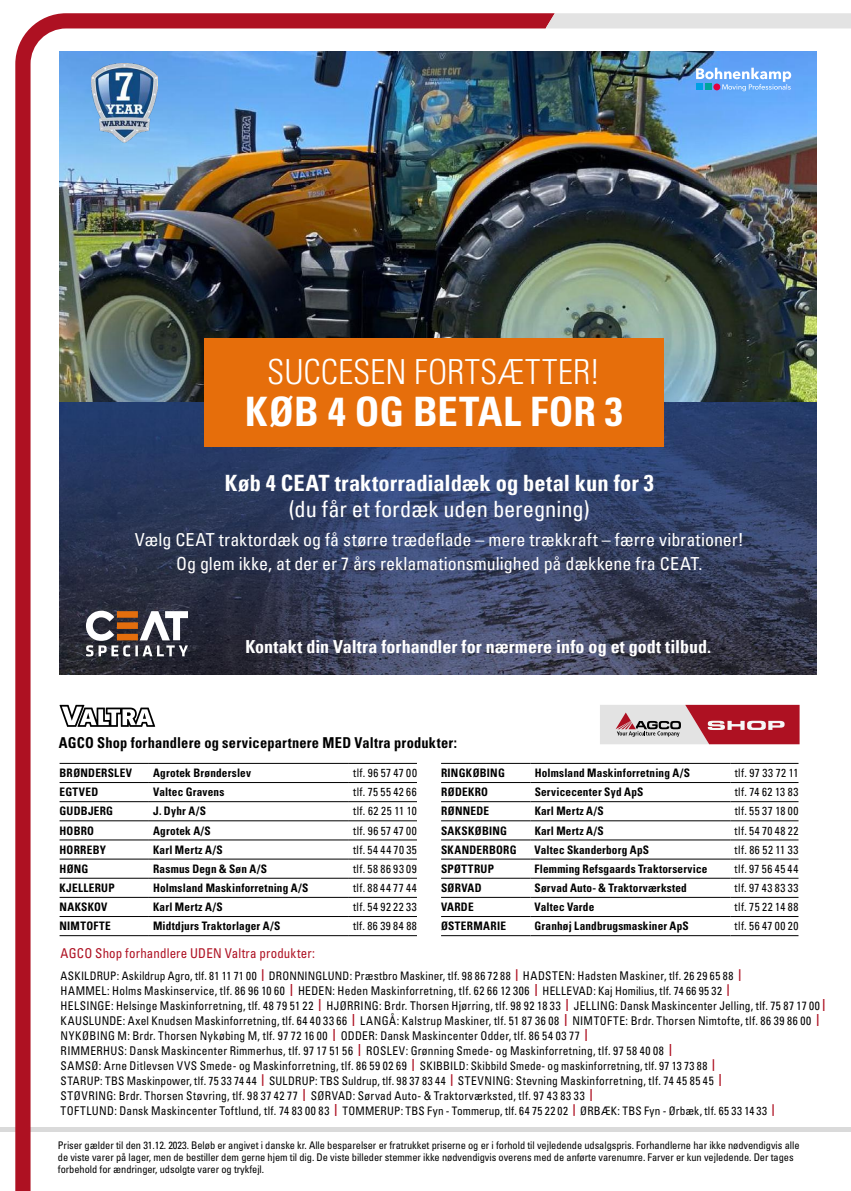
<style>
.page{position:relative;width:851px;height:1191px;background:#fff}
.page>*{position:absolute;margin:0;border:0;box-sizing:border-box;transform-origin:0 0}
.t1{font:700 condensed 40.5px "Univers LT Std";letter-spacing:.005em;color:#fff}
.t2{font:300 condensed 34.5px "Univers LT Std";color:#fff}
.t3{font:700 condensed 22.5px "Univers LT Pro";color:#fff}
.t4{font:condensed 22.5px "Univers LT Pro";letter-spacing:-.005em;color:#fff}
.t5{font:condensed 18px/24px "Univers LT Pro";color:#fff;text-align:center}
.t6{font:700 condensed 18px "Univers LT Pro";color:#fff}
.t7{font:700 condensed 15px "Univers LT Std";letter-spacing:.015em;color:#000;scale:.96 1}
.t8{font:condensed 13.5px "Univers LT Std";letter-spacing:.01em;color:#ae1122;scale:.96 1}
.t9{font:condensed 12px/15px "Univers LT Std";letter-spacing:.025em;color:#000;scale:.95 1}
.t10{font:condensed 11.7px "Univers LT Std";letter-spacing:.035em;color:#000;scale:.96 1}
.t11{font:700 condensed 11.7px "Univers LT Std";letter-spacing:.02em;color:#000;scale:.96 1}
.t12{font:condensed 11.7px "Univers LT Std";letter-spacing:.06em;color:#000;scale:.96 1}
.t13{font:condensed 11.7px "Univers LT Std";letter-spacing:.055em;color:#000;scale:.96 1}
.t14{font:condensed 10.5px/12px "Univers LT Std";letter-spacing:-.005em;color:#000}
.s1{font-weight:700;color:#ae1122}
.s2{font-size:12px}
.s3{font-size:11.7px}
.s4{font-weight:700;font-size:11.7px;color:#ae1122}
.s5{font-weight:700;font-size:12px;color:#ae1122}
</style>
<div class="page">
<img style="left:554px;top:402px;width:262px;height:272px">
<img style="left:554px;top:51px;width:262px;height:351px">
<div style="left:204px;top:338px;width:459px;height:109px;background:#e66e0b"></div>
<svg style="left:696px;top:68px;width:95px;height:23px"></svg>
<div style="left:713px;top:84px;width:7px;height:6px;background:#e40040;border-radius:50%"></div>
<hr style="left:0;top:1127px;width:850px;height:4px;background:#dadada">
<hr style="left:530px;top:763px;width:200px;height:1px;background:#000">
<hr style="left:730px;top:763px;width:68px;height:1px;background:#000">
<hr style="left:530px;top:782px;width:200px;height:1px;background:#000">
<hr style="left:730px;top:782px;width:68px;height:1px;background:#000">
<hr style="left:530px;top:801px;width:200px;height:1px;background:#000">
<hr style="left:730px;top:801px;width:68px;height:1px;background:#000">
<hr style="left:530px;top:820px;width:200px;height:1px;background:#000">
<hr style="left:730px;top:820px;width:68px;height:1px;background:#000">
<hr style="left:530px;top:839px;width:200px;height:1px;background:#000">
<hr style="left:730px;top:839px;width:68px;height:1px;background:#000">
<hr style="left:530px;top:859px;width:200px;height:1px;background:#000">
<hr style="left:730px;top:859px;width:68px;height:1px;background:#000">
<hr style="left:530px;top:878px;width:200px;height:1px;background:#000">
<hr style="left:730px;top:878px;width:68px;height:1px;background:#000">
<hr style="left:530px;top:897px;width:200px;height:1px;background:#000">
<hr style="left:730px;top:897px;width:68px;height:1px;background:#000">
<hr style="left:530px;top:916px;width:200px;height:1px;background:#000">
<hr style="left:730px;top:916px;width:68px;height:1px;background:#000">
<hr style="left:530px;top:935px;width:200px;height:1px;background:#000">
<hr style="left:730px;top:935px;width:68px;height:1px;background:#000">
<svg style="left:600px;top:705px;width:199px;height:39px;background:#c2777f"></svg>
<img style="left:15px;top:13px;width:539px;height:1178px">
<div style="left:545px;top:13px;width:305px;height:15px;background:#e3e3e3"></div>
<h2 class="t2" style="left:267px;top:351px;width:335px">SUCCESEN FORTSÆTTER!</h2>
<h1 class="t1" style="left:245px;top:387px;width:379px">KØB 4 OG BETAL FOR 3</h1>
<h3 class="t3" style="left:225px;top:469px;width:430px">Køb 4 CEAT traktorradialdæk og betal kun for 3</h3>
<h3 class="t4" style="left:289px;top:494px;width:302px">(du får et fordæk uden beregning)</h3>
<h3 class="t5" style="left:135px;top:527px;width:610px">Vælg CEAT traktordæk og få større trædeflade – mere trækkraft – færre vibrationer!<br>Og glem ikke, at der er 7 års reklamationsmulighed på dækkene fra CEAT.</h3>
<h3 class="t6" style="left:245px;top:635px;width:467px">Kontakt din Valtra forhandler for nærmere info og et godt tilbud.</h3>
<p class="t7" style="left:59px;top:733px;width:416px">AGCO Shop forhandlere og servicepartnere MED Valtra produkter:</p>
<p class="t11" style="left:60px;top:766px;width:77px">BRØNDERSLEV</p>
<p class="t11" style="left:153px;top:766px;width:103px">Agrotek Brønderslev</p>
<p class="t10" style="left:353px;top:765px;width:68px">tlf. 96 57 47 00</p>
<p class="t11" style="left:60px;top:785px;width:42px">EGTVED</p>
<p class="t11" style="left:153px;top:785px;width:76px">Valtec Gravens</p>
<p class="t10" style="left:353px;top:784px;width:68px">tlf. 75 55 42 66</p>
<p class="t11" style="left:60px;top:804px;width:57px">GUDBJERG</p>
<p class="t11" style="left:153px;top:804px;width:56px">J. Dyhr A/S</p>
<p class="t10" style="left:353px;top:804px;width:68px">tlf. 62 25 11 10</p>
<p class="t11" style="left:59px;top:823px;width:37px">HOBRO</p>
<p class="t11" style="left:153px;top:823px;width:62px">Agrotek A/S</p>
<p class="t10" style="left:353px;top:823px;width:68px">tlf. 96 57 47 00</p>
<p class="t11" style="left:59px;top:842px;width:50px">HORREBY</p>
<p class="t11" style="left:153px;top:842px;width:74px">Karl Mertz A/S</p>
<p class="t10" style="left:353px;top:842px;width:68px">tlf. 54 44 70 35</p>
<p class="t11" style="left:59px;top:861px;width:32px">HØNG</p>
<p class="t11" style="left:153px;top:861px;width:120px">Rasmus Degn &amp; Søn A/S</p>
<p class="t12" style="left:353px;top:861px;width:68px">tlf. 58 86 93 09</p>
<p class="t11" style="left:59px;top:880px;width:59px">KJELLERUP</p>
<p class="t11" style="left:153px;top:880px;width:163px">Holmsland Maskinforretning A/S</p>
<p class="t13" style="left:353px;top:880px;width:68px">tlf. 88 44 77 44</p>
<p class="t11" style="left:59px;top:899px;width:51px">NAKSKOV</p>
<p class="t11" style="left:153px;top:899px;width:74px">Karl Mertz A/S</p>
<p class="t12" style="left:353px;top:899px;width:68px">tlf. 54 92 22 33</p>
<p class="t11" style="left:59px;top:919px;width:55px">NIMTOFTE</p>
<p class="t11" style="left:153px;top:919px;width:134px">Midtdjurs Traktorlager A/S</p>
<p class="t10" style="left:353px;top:918px;width:68px">tlf. 86 39 84 88</p>
<p class="t11" style="left:441px;top:766px;width:68px">RINGKØBING</p>
<p class="t11" style="left:534px;top:766px;width:163px">Holmsland Maskinforretning A/S</p>
<p class="t10" style="left:734px;top:765px;width:68px">tlf. 97 33 72 11</p>
<p class="t11" style="left:441px;top:785px;width:50px">RØDEKRO</p>
<p class="t11" style="left:534px;top:785px;width:115px">Servicecenter Syd ApS</p>
<p class="t10" style="left:734px;top:784px;width:68px">tlf. 74 62 13 83</p>
<p class="t11" style="left:441px;top:804px;width:51px">RØNNEDE</p>
<p class="t11" style="left:534px;top:804px;width:73px">Karl Mertz A/S</p>
<p class="t10" style="left:734px;top:804px;width:68px">tlf. 55 37 18 00</p>
<p class="t11" style="left:441px;top:823px;width:70px">SAKSKØBING</p>
<p class="t11" style="left:534px;top:823px;width:73px">Karl Mertz A/S</p>
<p class="t10" style="left:734px;top:823px;width:68px">tlf. 54 70 48 22</p>
<p class="t11" style="left:441px;top:842px;width:80px">SKANDERBORG</p>
<p class="t11" style="left:534px;top:842px;width:121px">Valtec Skanderborg ApS</p>
<p class="t10" style="left:734px;top:842px;width:68px">tlf. 86 52 11 33</p>
<p class="t11" style="left:441px;top:861px;width:57px">SPØTTRUP</p>
<p class="t11" style="left:534px;top:861px;width:181px">Flemming Refsgaards Traktorservice</p>
<p class="t13" style="left:734px;top:861px;width:68px">tlf. 97 56 45 44</p>
<p class="t11" style="left:441px;top:880px;width:44px">SØRVAD</p>
<p class="t11" style="left:534px;top:880px;width:160px">Sørvad Auto- &amp; Traktorværksted</p>
<p class="t12" style="left:734px;top:880px;width:68px">tlf. 97 43 83 33</p>
<p class="t11" style="left:441px;top:899px;width:35px">VARDE</p>
<p class="t11" style="left:534px;top:899px;width:64px">Valtec Varde</p>
<p class="t10" style="left:734px;top:899px;width:68px">tlf. 75 22 14 88</p>
<p class="t11" style="left:441px;top:919px;width:69px">ØSTERMARIE</p>
<p class="t11" style="left:534px;top:919px;width:162px">Granhøj Landbrugsmaskiner ApS</p>
<p class="t10" style="left:734px;top:918px;width:68px">tlf. 56 47 00 20</p>
<p class="t8" style="left:61px;top:945px;width:266px">AGCO Shop forhandlere UDEN Valtra produkter:</p>
<p class="t10" style="left:61px;top:968px;width:710px">ASKILDRUP: Askildrup Agro, tlf. 81 11 71 00 <span class="s1">|</span> DRONNINGLUND: Præstbro Maskiner, tlf. 98 86 72 88 <span class="s1">|</span> <span class="s2">HADSTEN: Hadsten Maskiner,</span> tlf. 26 29 65 88 <span class="s1">|</span></p>
<p class="t9" style="left:61px;top:982px;width:806px">HAMMEL: Holms Maskinservice, tlf. 86 96 10 60 <span class="s1">|</span> HEDEN: Heden Maskinforretning, tlf. 62 66 12 306 <span class="s1">|</span> <span class="s3">HELLEVAD: Kaj Homilius, tlf. 74 66 95 32</span> <span class="s4">|<br></span>HELSINGE: Helsinge Maskinforretning, tlf. 48 79 51 22 <span class="s1">|</span> HJØRRING: Brdr. Thorsen Hjørring, tlf. 98 92 18 33 <span class="s1">|</span> JELLING: Dansk Maskincenter Jelling, tlf. 75 87 17 00 <span class="s1">| </span>KAUSLUNDE: Axel Knudsen Maskinforretning, tlf. 64 40 33 66 <span class="s1">|</span> LANGÅ: Kalstrup Maskiner, tlf. 51 87 36 08 <span class="s1">|</span> NIMTOFTE: Brdr. Thorsen Nimtofte, tlf. 86 39 86 00 <span class="s1">| </span>NYKØBING M: Brdr. Thorsen Nykøbing M, tlf. 97 72 16 00 <span class="s1">|</span> ODDER: Dansk Maskincenter Odder, tlf. 86 54 03 77 <span class="s1">|<br></span>RIMMERHUS: Dansk Maskincenter Rimmerhus, tlf. 97 17 51 56 <span class="s1">|</span> ROSLEV: Grønning Smede- og Maskinforretning, tlf. 97 58 40 08 <span class="s1">|<br></span>SAMSØ: Arne Ditlevsen VVS Smede- og Maskinforretning, tlf. 86 59 02 69 <span class="s1">|</span> <span class="s3">SKIBBILD: Skibbild Smede- og maskinforretning, tlf. 97 13 73 88</span> <span class="s4">|</span></p>
<p class="t10" style="left:61px;top:1073px;width:690px">STARUP: TBS Maskinpower, tlf. 75 33 74 44 <span class="s1">|</span> SULDRUP: TBS Suldrup, tlf. 98 37 83 44 <span class="s1">|</span> <span class="s2">STEVNING: Stevning Maskinforretning, tlf. 74 45 85 45</span> <span class="s5">|</span></p>
<p class="t9" style="left:61px;top:1087px;width:561px">STØVRING: Brdr. Thorsen Støvring, tlf. 98 37 42 77 <span class="s1">|</span> SØRVAD: Sørvad Auto- &amp; Traktorværksted, tlf. 97 43 83 33 <span class="s1">|</span></p>
<p class="t10" style="left:61px;top:1103px;width:745px"><span class="s2">TOFTLUND: Dansk Maskincenter Toftlund, tlf. 74 83 00 83</span> <span class="s5">|</span> TOMMERUP: TBS Fyn - Tommerup, tlf. 64 75 22 02 <span class="s1">|</span> ØRBÆK: TBS Fyn - Ørbæk, tlf. 65 33 14 33 <span class="s1">|</span></p>
<p class="t14" style="left:58px;top:1139px;width:743px">Priser gælder til den 31.12. 2023. Beløb er angivet i danske kr. Alle besparelser er fratrukket priserne og er i forhold til vejledende udsalgspris. Forhandlerne har ikke nødvendigvis alle de viste varer på lager, men de bestiller dem gerne hjem til dig. De viste billeder stemmer ikke nødvendigvis overens med de anførte varenumre. Farver er kun vejledende. Der tages forbehold for ændringer, udsolgte varer og trykfejl.</p>
</div>
